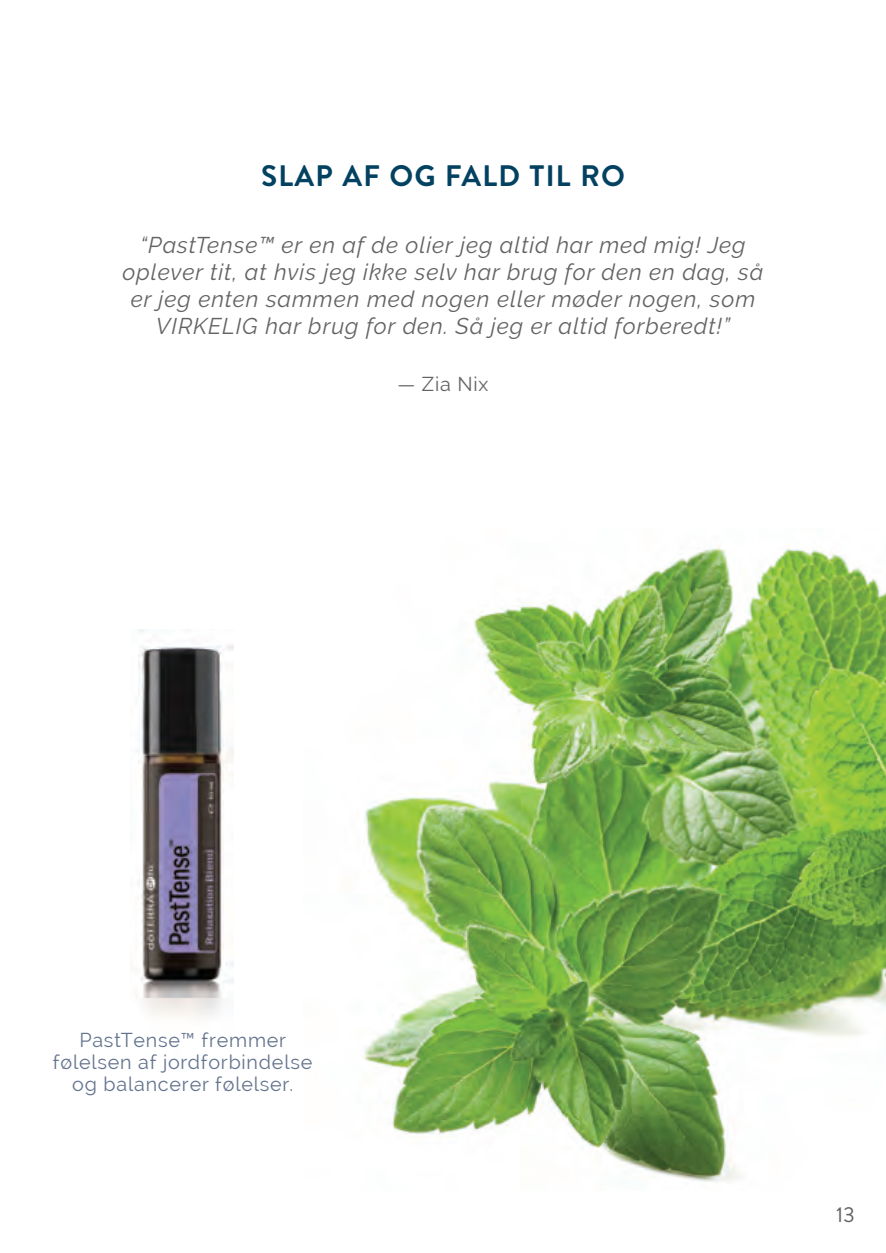
<style>
.page{position:relative;width:886px;height:1253px;background:#fff}
.page>*{position:absolute;margin:0;border:0;box-sizing:border-box;transform-origin:0 0}
.t1{font:700 29.7px "Brandon Text";letter-spacing:.04em;color:#034161}
.t2{font:italic 22.8px/27.3px "Raleway";letter-spacing:.04em;color:#636366;text-align:center}
.t3{font:21px "Brandon Text";color:#636366}
.t4{font:19.8px/22.2px "Raleway";letter-spacing:.04em;color:#64748e;text-align:center}
.t5{font:19.8px "Raleway";letter-spacing:.04em;color:#636366}
</style>
<div class="page">
<img style="left:136px;top:629px;width:98px;height:388px">
<img style="left:364px;top:545px;width:522px;height:637px">
<h1 class="t1" style="left:261px;top:155px;width:365px">SLAP AF OG FALD TIL RO</h1>
<p class="t2" style="left:123px;top:231px;width:642px">“PastTense™ er en af de olier jeg altid har med mig! Jeg oplever tit, at hvis jeg ikke selv har brug for den en dag, så er jeg enten sammen med nogen eller møder nogen, som VIRKELIG har brug for den. Så jeg er altid forberedt!”</p>
<p class="t5" style="left:397px;top:373px;width:92px">— Zia Nix</p>
<p class="t4" style="left:53px;top:1029px;width:261px">PastTense™ fremmer følelsen af jordforbindelse og balancerer følelser.</p>
<p class="t3" style="left:836px;top:1200px;width:20px">13</p>
</div>
